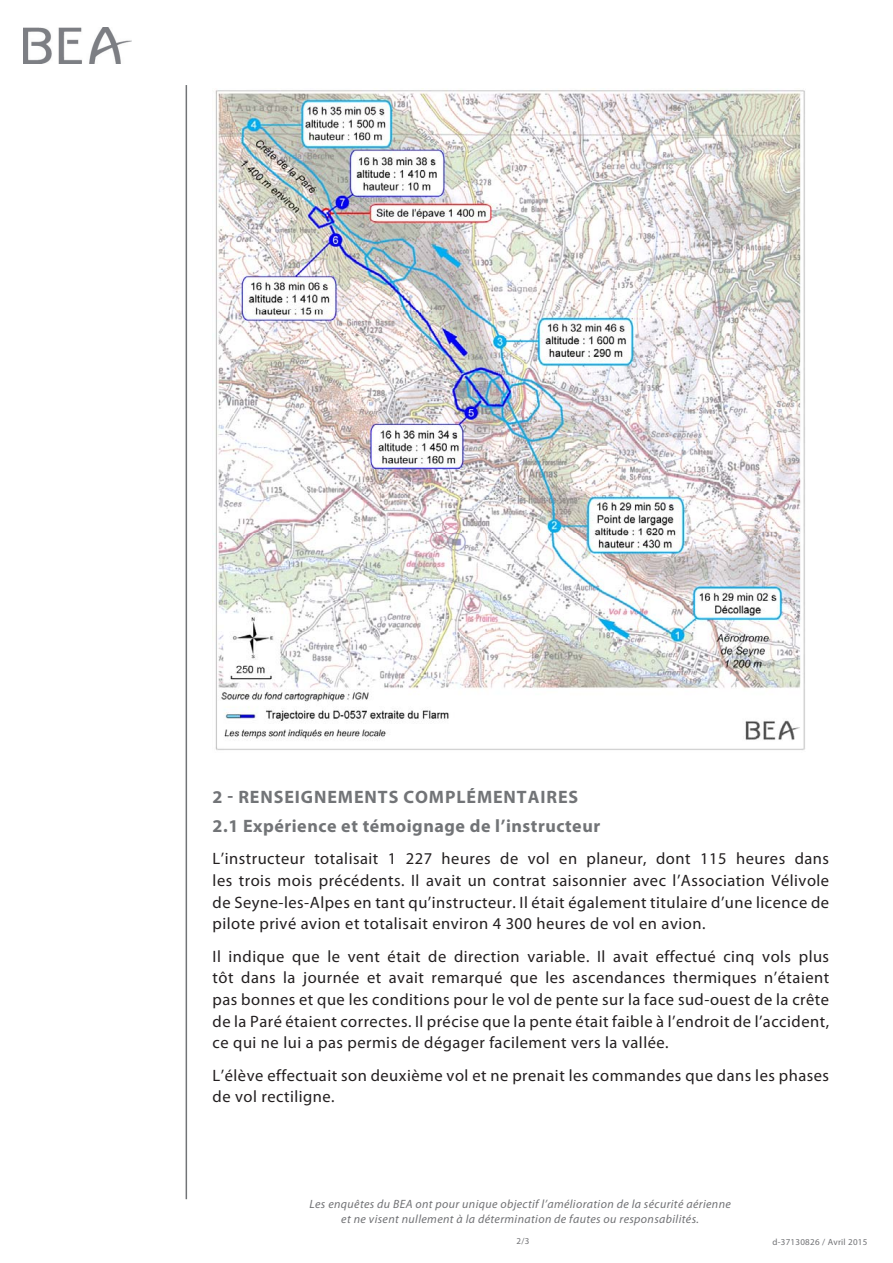
<style>
.page{position:relative;width:893px;height:1263px;background:#fff}
.page>*{position:absolute;margin:0;border:0;box-sizing:border-box;transform-origin:0 0}
.Titre_2{font:700 18px "Myriad Pro";letter-spacing:.03em;color:#727477}
.Titre_1{font:700 18px "Myriad Pro";letter-spacing:.05em;color:#727477}
.t1{font:16.5px/21.6px "Myriad Pro";letter-spacing:.03em;color:#231f20;text-align:justify}
.t2{font:italic 12px/14.4px "Myriad Pro";letter-spacing:.03em;color:#717275;text-align:center}
.t3{font:9px "Myriad Pro";letter-spacing:.03em;color:#717275}
</style>
<div class="page">
<hr style="left:186px;top:85px;width:1px;height:1114px;background:#727477">
<img style="left:23px;top:28px;width:109px;height:36px">
<img style="left:215px;top:88px;width:590px;height:662px">
<p class="Titre_1" style="left:213px;top:786px;width:367px">2 - RENSEIGNEMENTS COMPLÉMENTAIRES</p>
<p class="Titre_2" style="left:213px;top:814px;width:389px">2.1 Expérience et témoignage de l’instructeur</p>
<p class="t1" style="left:213px;top:848px;width:618px">L’instructeur totalisait 1 227 heures de vol en planeur, dont 115 heures dans les trois mois précédents. Il avait un contrat saisonnier avec l’Association Vélivole de Seyne-les-Alpes en tant qu’instructeur. Il était également titulaire d’une licence de pilote privé avion et totalisait environ 4 300 heures de vol en avion.</p>
<p class="t1" style="left:213px;top:945px;width:618px">Il indique que le vent était de direction variable. Il avait effectué cinq vols plus tôt dans la journée et avait remarqué que les ascendances thermiques n’étaient pas bonnes et que les conditions pour le vol de pente sur la face sud-ouest de la crête de la Paré étaient correctes. Il précise que la pente était faible à l’endroit de l’accident, ce qui ne lui a pas permis de dégager facilement vers la vallée.</p>
<p class="t1" style="left:213px;top:1064px;width:618px">L’élève effectuait son deuxième vol et ne prenait les commandes que dans les phases de vol rectiligne.</p>
<p class="t2" style="left:309px;top:1197px;width:423px">Les enquêtes du BEA ont pour unique objectif l’amélioration de la sécurité aérienne et ne visent nullement à la détermination de fautes ou responsabilités.</p>
<p class="t3" style="left:517px;top:1236px;width:14px">2/3</p>
<p class="t3" style="left:772px;top:1236px;width:97px">d-37130826 / Avril 2015</p>
</div>
